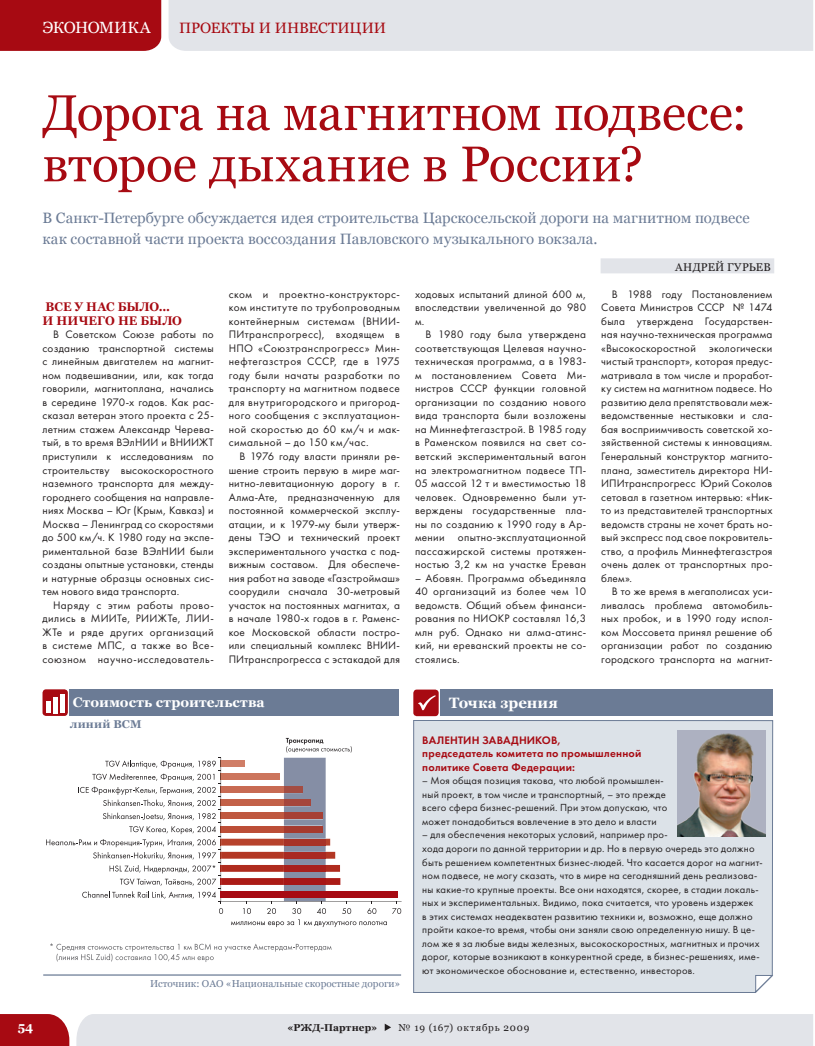
<style>
.page{position:relative;width:815px;height:1046px;background:#fff}
.page>*{position:absolute;margin:0;border:0;box-sizing:border-box;transform-origin:0 0}
.t1{font:50px/51.2px "Georgia";color:#a70a12}
.t2{font:16.25px "Georgia";letter-spacing:-.03em;color:#fff}
.t3{font:15px/21.2px "Georgia";letter-spacing:.005em;color:#6b7b95}
.t4{font:15px "Georgia";letter-spacing:-.005em;color:#a70a12}
.t5{font:700 15px "Georgia";color:#fff}
.t6{font:700 13.75px "Georgia";letter-spacing:.015em;color:#fff}
.t7{font:700 12.5px/13.5px "Georgia";letter-spacing:.01em;color:#a70a12;scale:.95 1}
.t8{font:700 12.5px "Georgia";color:#fff}
.t9{font:11.25px/13.5px "Futura Book C";letter-spacing:.025em;color:#231f20;text-align:justify}
.t10{font:11.25px/13.5px "Futura Demi C";letter-spacing:.015em;color:#a70a12}
.t11{font:11.25px "Georgia";letter-spacing:.025em;color:#231f20}
.t12{font:700 11.25px "Georgia";letter-spacing:.015em;color:#6b7b95}
.t13{font:10.62px/13.5px "Futura Book C";letter-spacing:.025em;color:#231f20}
.t14{font:10px "Georgia";color:#6b7b95}
.t15{font:10px "Georgia";letter-spacing:.08em;color:#231f20}
.t16{font:700 10px "Georgia";letter-spacing:.02em;color:#231f20}
.s1{font-size:11.25px;color:#6b7b95}
</style>
<div class="page">
<svg style="left:0;top:1014px;width:69px;height:31px;background:#ab171e"></svg>
<div style="left:169px;top:0;width:644px;height:51px;background:#e2e4e9"></div>
<div style="left:0;top:0;width:161px;height:51px;background:#a70a12"></div>
<div style="left:76px;top:1014px;width:737px;height:31px;background:#e2e4e9"></div>
<div style="left:601px;top:258px;width:173px;height:15px;background:#e2e4e9"></div>
<div style="left:441px;top:689px;width:332px;height:27px;background:#6b7b95"></div>
<div style="left:413px;top:689px;width:26px;height:27px;background:#a70a12;border-radius:4px"></div>
<svg style="left:418px;top:695px;width:18px;height:15px"></svg>
<div style="left:413px;top:720px;width:360px;height:272px;background:#dce2e8"></div>
<svg style="left:755px;top:974px;width:18px;height:18px"></svg>
<img style="left:677px;top:729px;width:89px;height:107px">
<svg style="left:231px;top:919px;width:156px;height:7px"></svg>
<svg style="left:50px;top:943px;width:282px;height:18px"></svg>
<svg style="left:46px;top:737px;width:356px;height:176px"></svg>
<div style="left:69px;top:689px;width:330px;height:26px;background:#6b7b95"></div>
<div style="left:43px;top:689px;width:25px;height:26px;background:#a70a12;border-radius:4px"></div>
<hr style="left:47px;top:701px;width:4px;height:12px;background:#fff">
<hr style="left:54px;top:697px;width:4px;height:16px;background:#fff">
<hr style="left:61px;top:694px;width:4px;height:19px;background:#fff">
<hr style="left:43px;top:974px;width:358px;height:1px;background:#6b7b95">
<h2 class="t2" style="left:43px;top:18px;width:109px">экономика</h2>
<h3 class="t4" style="left:179px;top:19px;width:208px">проекты и инвестиции</h3>
<h1 class="t1" style="left:43px;top:87px;width:706px">Дорога на магнитном подвесе: второе дыхание в России?</h1>
<h3 class="t3" style="left:43px;top:207px;width:709px">В Санкт-Петербурге обсуждается идея строительства Царскосельской дороги на магнитном подвесе как составной части проекта воссоздания Павловского музыкального вокзала.</h3>
<p class="t11" style="left:675px;top:260px;width:89px">АНДРЕЙ ГУРЬЕВ</p>
<p class="t7" style="left:43px;top:300px;width:148px">ВСЕ У НАС БЫЛО...<br>И НИЧЕГО НЕ БЫЛО</p>
<p class="t9" style="left:43px;top:328px;width:173px;text-indent:11px">В Советском Союзе работы по созданию транспортной системы с линейным двигателем на магнит&shy;ном подвешивании, или, как тогда говорили, магнитоплана, начались в середине 1970-х годов. Как рас&shy;сказал ветеран этого проекта с 25- летним стажем Александр Черева&shy;тый, в то время ВЭлНИИ и ВНИИЖТ приступили к исследованиям по строительству высокоскоростного наземного транспорта для между&shy;городнего сообщения на направле&shy;ниях Москва – Юг (Крым, Кавказ) и Москва – Ленинград со скоростями до 500 км/ч. К 1980 году на экспе&shy;риментальной базе ВЭлНИИ были созданы опытные установки, стенды и натурные образцы основных сис&shy;тем нового вида транспорта.</p>
<p class="t9" style="left:43px;top:598px;width:173px;text-indent:11px">Наряду с этим работы прово&shy;дились в МИИТе, РИИЖТе, ЛИИ-ЖТе и ряде других организаций в системе МПС, а также во Все&shy;союзном научно-исследователь-</p>
<p class="t9" style="left:415px;top:287px;width:173px">ходовых испытаний длиной 600 м, впоследствии увеличенной до 980 м.</p>
<p class="t9" style="left:415px;top:328px;width:173px;text-indent:11px">В 1980 году была утверждена соответствующая Целевая научно&shy;техническая программа, а в 1983- м постановлением Совета Ми&shy;нистров СССР функции головной организации по созданию нового вида транспорта были возложены на Миннефтегазстрой. В 1985 году в Раменском появился на свет со&shy;ветский экспериментальный вагон на электромагнитном подвесе ТП-05 массой 12 т и вместимостью 18 человек. Одновременно были ут&shy;верждены государственные пла&shy;ны по созданию к 1990 году в Ар&shy;мении опытно-эксплуатационной пассажирской системы протяжен&shy;ностью 3,2 км на участке Ереван</p>
<p class="t9" style="left:415px;top:571px;width:173px">– Абовян. Программа объединяла 40 организаций из более чем 10 ведомств. Общий объем финанси&shy;рования по НИОКР составлял 16,3 млн руб. Однако ни алма-атинс&shy;кий, ни ереванский проекты не со&shy;стоялись.</p>
<p class="t9" style="left:601px;top:287px;width:173px;text-indent:11px">В 1988 году Постановлением Совета Министров СССР № 1474 была утверждена Государствен&shy;ная научно-техническая программа «Высокоскоростной экологически чистый транспорт», которая предус&shy;матривала в том числе и проработ&shy;ку систем на магнитном подвесе. Но развитию дела препятствовали меж&shy;ведомственные нестыковки и сла&shy;бая восприимчивость советской хо&shy;зяйственной системы к инновациям.<br>Генеральный конструктор магнито&shy;плана, заместитель директора НИ-ИПИтранспрогресс Юрий Соколов сетовал в газетном интервью: «Ник&shy;то из представителей транспортных ведомств страны не хочет брать но&shy;вый экспресс под свое покровитель&shy;ство, а профиль Миннефтегазстроя очень далек от транспортных про&shy;блем».</p>
<p class="t9" style="left:601px;top:584px;width:173px;text-indent:11px">В то же время в мегаполисах уси&shy;ливалась проблема автомобиль&shy;ных пробок, и в 1990 году испол&shy;ком Моссовета принял решение об организации работ по созданию городского транспорта на магнит-</p>
<p class="t9" style="left:229px;top:287px;width:173px">ском и проектно-конструкторс&shy;ком институтe по трубопроводным контейнерным системам (ВНИИ-ПИтранспрогресс), входящем в НПО «Союзтранспрогресс» Мин&shy;нефтегазстроя СССР, где в 1975 году были начаты разработки по транспорту на магнитном подвесе для внутригородского и пригород&shy;ного сообщения с эксплуатацион&shy;ной скоростью до 60 км/ч и мак&shy;симальной – до 150 км/час.</p>
<p class="t9" style="left:229px;top:449px;width:173px;text-indent:11px">В 1976 году власти приняли ре&shy;шение строить первую в мире маг&shy;нитно-левитационную дорогу в г.<br>Алма-Ате, предназначенную для постоянной коммерческой эксплу&shy;атации, и к 1979-му были утверж&shy;дены ТЭО и технический проект экспериментального участка с под&shy;вижным составом. Для обеспече&shy;ния работ на заводе «Газстроймаш» соорудили сначала 30-метровый участок на постоянных магнитах, а в начале 1980-х годов в г. Раменс&shy;кое Московской области постро&shy;или специальный комплекс ВНИИ-ПИтранспрогресса с эстакадой для</p>
<p class="t6" style="left:73px;top:694px;width:260px">Стоимость строительства<span class="s1">перевалки</span></p>
<p class="t12" style="left:70px;top:717px;width:73px">линий ВСМ</p>
<p class="t14" style="left:150px;top:978px;width:60px">Источник: ОАО</p>
<p class="t14" style="left:226px;top:978px;width:176px">«Национальные скоростные дороги»</p>
<h3 class="t5" style="left:449px;top:694px;width:111px">Точка зрения</h3>
<p class="t10" style="left:422px;top:733px;width:221px">Валентин Завадников,<br>председатель комитета по промышленной политике Совета Федерации:</p>
<p class="t13" style="left:422px;top:774px;width:247px">– Моя общая позиция такова, что любой промышлен&shy;ный проект, в том числе и транспортный, – это прежде всего сфера бизнес-решений. При этом допускаю, что может понадобиться вовлечение в это дело и власти</p>
<p class="t13" style="left:422px;top:828px;width:342px">– для обеспечения некоторых условий, например про-<br>хода дороги по данной территории и др. Но в первую очередь это должно быть решением компетентных бизнес-людей. Что касается дорог на магнит&shy;ном подвесе, не могу сказать, что в мире на сегодняшний день реализова&shy;ны какие-то крупные проекты. Все они находятся, скорее, в стадии локаль&shy;ных и экспериментальных. Видимо, пока считается, что уровень издержек<br>в этих системах неадекватен развитию техники и, возможно, еще должно пройти какое-то время, чтобы они заняли свою определенную нишу. В це&shy;лом же я за любые виды железных, высокоскоростных, магнитных и прочих дорог, которые возникают в конкурентной среде, в бизнес-решениях, име&shy;ют экономическое обоснование и, естественно, инвесторов.</p>
<p class="t8" style="left:18px;top:1019px;width:17px">54</p>
<p class="t16" style="left:287px;top:1021px;width:91px">«РЖД-Партнер»</p>
<p class="t15" style="left:398px;top:1021px;width:133px">№ 19 (167) октябрь 2009</p>
</div>
